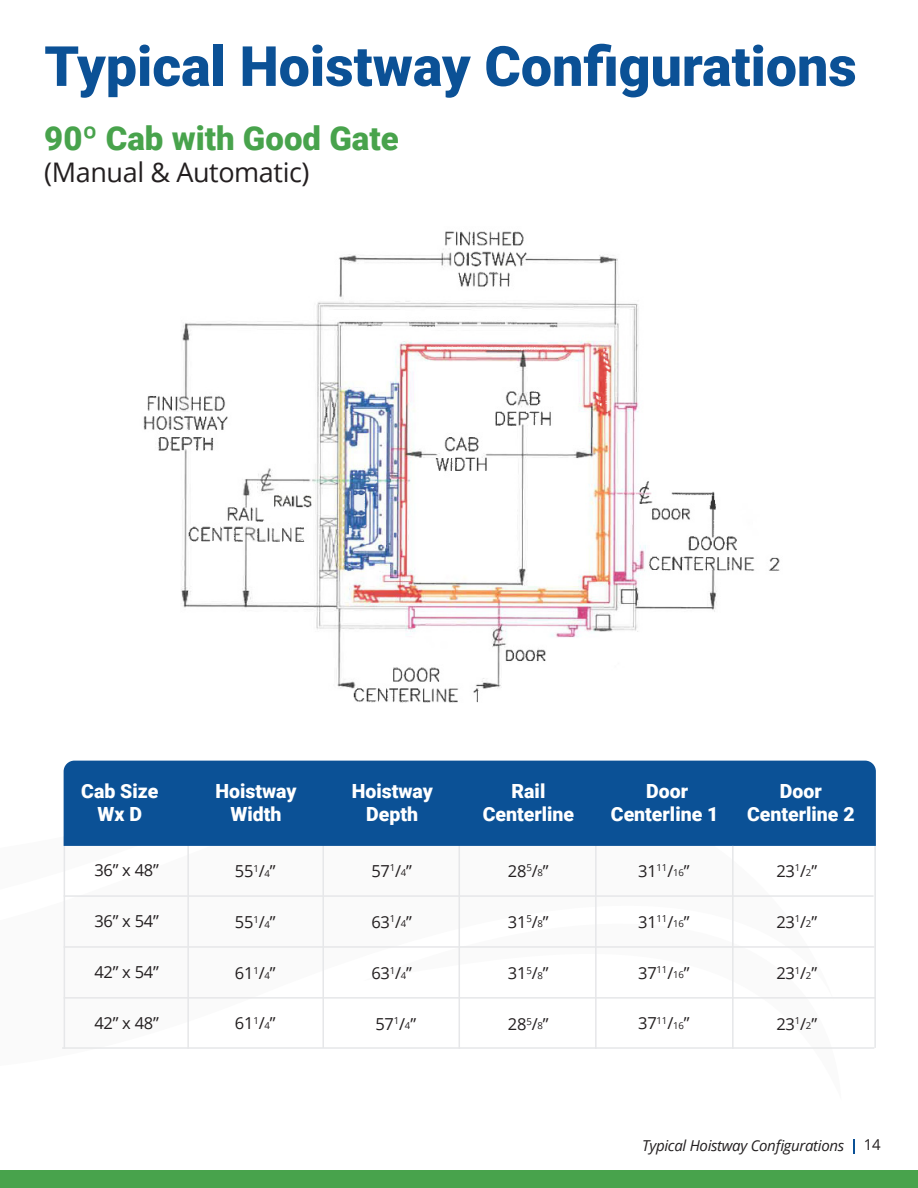
<style>
.page{position:relative;width:918px;height:1188px;background:#fff}
.page>*{position:absolute;margin:0;border:0;box-sizing:border-box;transform-origin:0 0}
.t1{font:900 55.5px "Roboto";color:#0b5196}
.t2{font:900 33px "Roboto";color:#48a34c}
.t3{font:27px "Open Sans";letter-spacing:-.015em;color:#231f20}
.t4{font:900 19.5px "Roboto";color:#fff}
.t5{font:16.5px "Open Sans";letter-spacing:-.015em;color:#231f20}
.t6{font:italic 15px "Open Sans";letter-spacing:-.02em;color:#231f20}
.t7{font:15px "Open Sans";color:#231f20}
.s1{font-size:9.6px}
</style>
<div class="page">
<img style="left:143px;top:231px;width:637px;height:472px">
<svg style="left:63px;top:760px;width:771px;height:287px"></svg>
<div style="left:0;top:1171px;width:918px;height:17px;background:#48a34c"></div>
<hr style="left:874px;top:833px;width:2px;height:215px;background:#e6e7e9">
<hr style="left:64px;top:895px;width:810px;height:2px;background:#e6e7e9">
<hr style="left:64px;top:946px;width:810px;height:2px;background:#e6e7e9">
<hr style="left:64px;top:997px;width:811px;height:2px;background:#e6e7e9">
<hr style="left:62px;top:1047px;width:812px;height:2px;background:#e6e7e9">
<hr style="left:64px;top:836px;width:1px;height:213px;background:#e6e7e9">
<hr style="left:187px;top:838px;width:2px;height:211px;background:#e6e7e9">
<hr style="left:322px;top:838px;width:2px;height:210px;background:#e6e7e9">
<hr style="left:459px;top:838px;width:1px;height:211px;background:#e6e7e9">
<hr style="left:595px;top:838px;width:2px;height:211px;background:#e6e7e9">
<div style="left:64px;top:761px;width:812px;height:85px;background:#0b5196"></div>
<svg style="left:853px;top:1139px;width:2px;height:14px"></svg>
<hr style="left:732px;top:846px;width:2px;height:203px;background:#e6e7e9">
<p class="t1" style="left:44px;top:27px;width:814px">Typical Hoistway Configurations</p>
<p class="t2" style="left:44px;top:115px;width:356px">90º Cab with Good Gate</p>
<p class="t3" style="left:44px;top:153px;width:267px">(Manual &amp; Automatic)</p>
<p class="t4" style="left:81px;top:778px;width:79px">Cab Size</p>
<p class="t4" style="left:98px;top:800px;width:46px">Wx D</p>
<p class="t5" style="left:94px;top:859px;width:66px">36” x 48”</p>
<p class="t5" style="left:94px;top:910px;width:66px">36” x 54”</p>
<p class="t5" style="left:94px;top:961px;width:66px">42” x 54”</p>
<p class="t5" style="left:94px;top:1012px;width:66px">42” x 48”</p>
<p class="t4" style="left:215px;top:778px;width:83px">Hoistway</p>
<p class="t4" style="left:231px;top:800px;width:52px">Width</p>
<p class="t5" style="left:235px;top:860px;width:42px">55<sup>1</sup>/<span class="s1">4</span>”</p>
<p class="t5" style="left:235px;top:911px;width:42px">55<sup>1</sup>/<span class="s1">4</span>”</p>
<p class="t5" style="left:235px;top:962px;width:42px">61<sup>1</sup>/<span class="s1">4</span>”</p>
<p class="t5" style="left:235px;top:1012px;width:42px">61<sup>1</sup>/<span class="s1">4</span>”</p>
<p class="t4" style="left:352px;top:778px;width:83px">Hoistway</p>
<p class="t4" style="left:366px;top:800px;width:53px">Depth</p>
<p class="t5" style="left:371px;top:860px;width:42px">57<sup>1</sup>/<span class="s1">4</span>”</p>
<p class="t5" style="left:371px;top:910px;width:42px">63<sup>1</sup>/<span class="s1">4</span>”</p>
<p class="t5" style="left:371px;top:962px;width:42px">63<sup>1</sup>/<span class="s1">4</span>”</p>
<p class="t5" style="left:375px;top:1013px;width:42px">57<sup>1</sup>/<span class="s1">4</span>”</p>
<p class="t4" style="left:512px;top:778px;width:35px">Rail</p>
<p class="t4" style="left:483px;top:800px;width:93px">Centerline</p>
<p class="t5" style="left:508px;top:860px;width:42px">28<sup>5</sup>/<span class="s1">8</span>”</p>
<p class="t5" style="left:508px;top:911px;width:42px">31<sup>5</sup>/<span class="s1">8</span>”</p>
<p class="t5" style="left:508px;top:962px;width:42px">31<sup>5</sup>/<span class="s1">8</span>”</p>
<p class="t5" style="left:508px;top:1013px;width:42px">28<sup>5</sup>/<span class="s1">8</span>”</p>
<p class="t4" style="left:646px;top:778px;width:43px">Door</p>
<p class="t4" style="left:611px;top:800px;width:109px">Centerline 1</p>
<p class="t5" style="left:638px;top:860px;width:53px">31<sup>11</sup>/<span class="s1">16</span>”</p>
<p class="t5" style="left:638px;top:910px;width:53px">31<sup>11</sup>/<span class="s1">16</span>”</p>
<p class="t5" style="left:638px;top:962px;width:53px">37<sup>11</sup>/<span class="s1">16</span>”</p>
<p class="t5" style="left:638px;top:1012px;width:53px">37<sup>11</sup>/<span class="s1">16</span>”</p>
<p class="t4" style="left:780px;top:778px;width:43px">Door</p>
<p class="t4" style="left:747px;top:800px;width:109px">Centerline 2</p>
<p class="t5" style="left:776px;top:860px;width:42px">23<sup>1</sup>/<span class="s1">2</span>”</p>
<p class="t5" style="left:776px;top:911px;width:42px">23<sup>1</sup>/<span class="s1">2</span>”</p>
<p class="t5" style="left:776px;top:962px;width:42px">23<sup>1</sup>/<span class="s1">2</span>”</p>
<p class="t5" style="left:776px;top:1012px;width:42px">23<sup>1</sup>/<span class="s1">2</span>”</p>
<p class="t6" style="left:642px;top:1135px;width:203px">Typical Hoistway Configurations</p>
<p class="t7" style="left:864px;top:1135px;width:18px">14</p>
</div>
